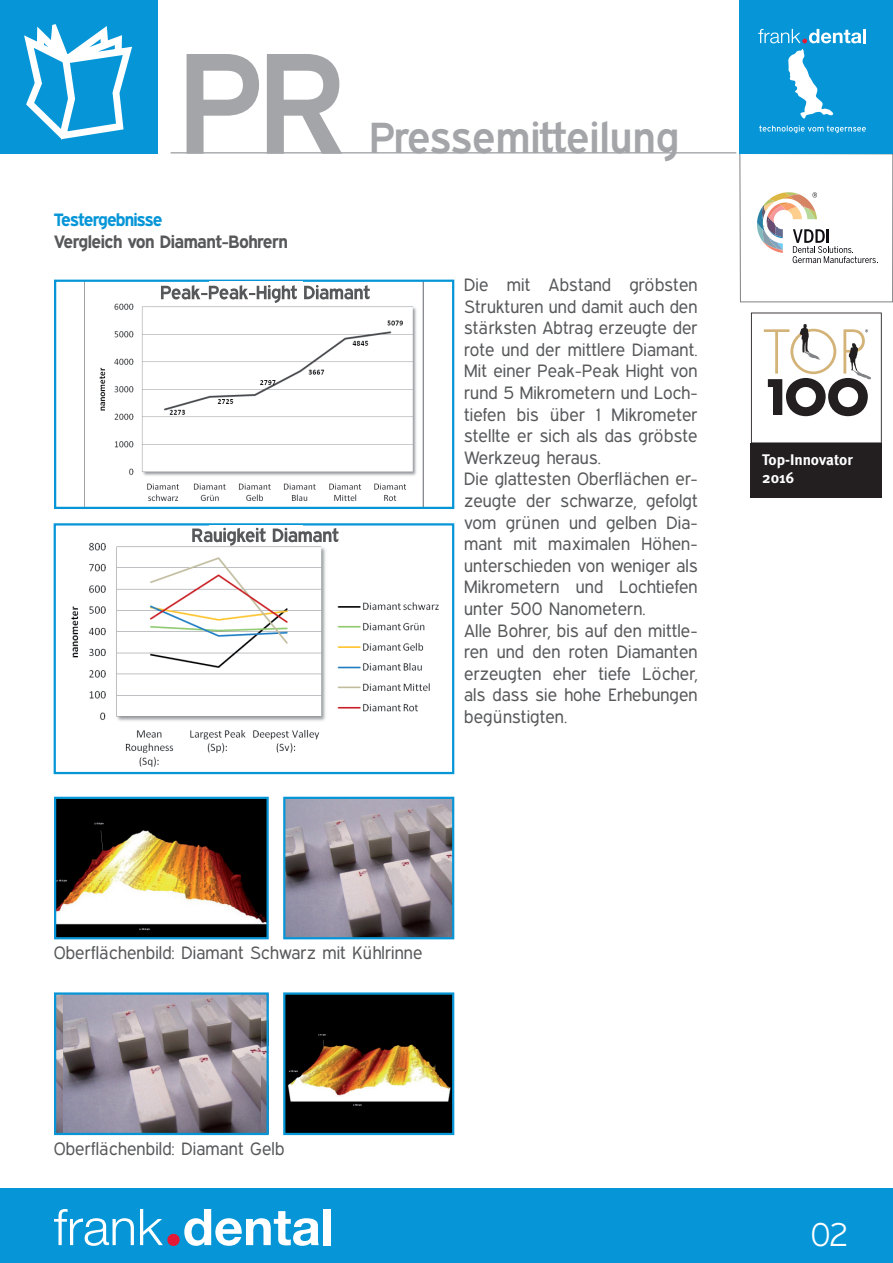
<style>
.page{position:relative;width:893px;height:1263px;background:#fff}
.page>*{position:absolute;margin:0;border:0;box-sizing:border-box;transform-origin:0 0}
.t1{font:144.15px "Expressway Sb";color:#a4a5a9}
.t2{font:43.8px "Expressway Sb";letter-spacing:-.025em;color:#a4a5a9}
.t3{font:33px "Expressway Lt";color:#fff}
.t4{font:18px/21.6px "Expressway Bk";letter-spacing:.04em;color:#57585a}
.t5{font:700 18px "Expressway Rg";color:#57585a}
.t6{font:700 18px "Expressway Rg";letter-spacing:-.02em;color:#0696d7}
.t7{font:700 15.45px/18.5px "Meta";letter-spacing:-.005em;color:#fff}
</style>
<div class="page">
<svg style="left:739px;top:153px;width:154px;height:149px"></svg>
<div style="left:740px;top:0;width:153px;height:153px;background:#0696d7"></div>
<hr style="left:863px;top:29px;width:3px;height:14px;background:#fff">
<svg style="left:759px;top:125px;width:107px;height:8px"></svg>
<svg style="left:758px;top:29px;width:103px;height:90px"></svg>
<div style="left:0;top:0;width:157px;height:153px;background:#0696d7"></div>
<hr style="left:171px;top:152px;width:565px;height:1px;background:#808285">
<svg style="left:24px;top:24px;width:108px;height:116px"></svg>
<img style="left:260px;top:995px;width:6px;height:137px">
<img style="left:57px;top:995px;width:6px;height:137px">
<svg style="left:751px;top:313px;width:131px;height:130px"></svg>
<div style="left:751px;top:443px;width:131px;height:54px;background:#231f20"></div>
<div style="left:0;top:1188px;width:893px;height:75px;background:#0696d7"></div>
<svg style="left:54px;top:1209px;width:80px;height:37px"></svg>
<svg style="left:140px;top:1209px;width:23px;height:36px"></svg>
<svg style="left:184px;top:1209px;width:135px;height:37px"></svg>
<div style="left:324px;top:1209px;width:7px;height:36px;background:#fff"></div>
<div style="left:167px;top:1234px;width:13px;height:12px;background:#e51836;border-radius:50%"></div>
<img style="left:84px;top:283px;width:339px;height:223px">
<div style="left:54px;top:280px;width:400px;height:229px;border:2px solid #0696d7"></div>
<img style="left:71px;top:542px;width:368px;height:225px">
<div style="left:54px;top:523px;width:400px;height:251px;border:2px solid #0696d7"></div>
<img style="left:286px;top:800px;width:165px;height:136px">
<div style="left:283px;top:797px;width:171px;height:142px;border:2px solid #0696d7"></div>
<img style="left:286px;top:995px;width:165px;height:137px">
<div style="left:283px;top:992px;width:171px;height:143px;border:2px solid #0696d7"></div>
<img style="left:57px;top:800px;width:209px;height:136px">
<div style="left:54px;top:797px;width:215px;height:142px;border:2px solid #0696d7"></div>
<img style="left:63px;top:995px;width:197px;height:137px">
<div style="left:54px;top:992px;width:215px;height:143px;border:2px solid #0696d7"></div>
<div style="left:210px;top:282px;width:93px;height:16px;background:#fff"></div>
<svg style="left:161px;top:285px;width:209px;height:18px"></svg>
<svg style="left:192px;top:528px;width:147px;height:18px"></svg>
<h1 class="t1" style="left:176px;top:17px;width:175px">PR</h1>
<p class="t6" style="left:54px;top:209px;width:110px">Testergebnisse</p>
<p class="t5" style="left:54px;top:231px;width:235px">Vergleich von Diamant-Bohrern</p>
<h2 class="t2" style="left:369px;top:111px;width:313px">Pressemitteilung</h2>
<p class="t4" style="left:464px;top:274px;width:234px">Die mit Abstand gröbsten<br>Strukturen und damit auch den stärksten Abtrag erzeugte der rote und der mittlere Diamant.<br>Mit einer Peak-Peak Hight von rund 5 Mikrometern und Loch&shy;tiefen bis über 1 Mikrometer stellte er sich als das gröbste<br>Werkzeug heraus.<br>Die glattesten Oberflächen er&shy;zeugte der schwarze, gefolgt vom grünen und gelben Dia&shy;mant mit maximalen Höhen&shy;unterschieden von weniger als<br>Mikrometern und Lochtiefen unter 500 Nanometern.<br>Alle Bohrer, bis auf den mittle&shy;ren und den roten Diamanten erzeugten eher tiefe Löcher, als dass sie hohe Erhebungen begünstigten.</p>
<p class="t7" style="left:762px;top:450px;width:92px">Top-Innovator<br>2016</p>
<p class="t4" style="left:54px;top:941px;width:370px">Oberflächenbild: Diamant Schwarz mit Kühlrinne</p>
<p class="t4" style="left:54px;top:1138px;width:232px">Oberflächenbild: Diamant Gelb</p>
<h3 class="t3" style="left:811px;top:1216px;width:37px">02</h3>
</div>
